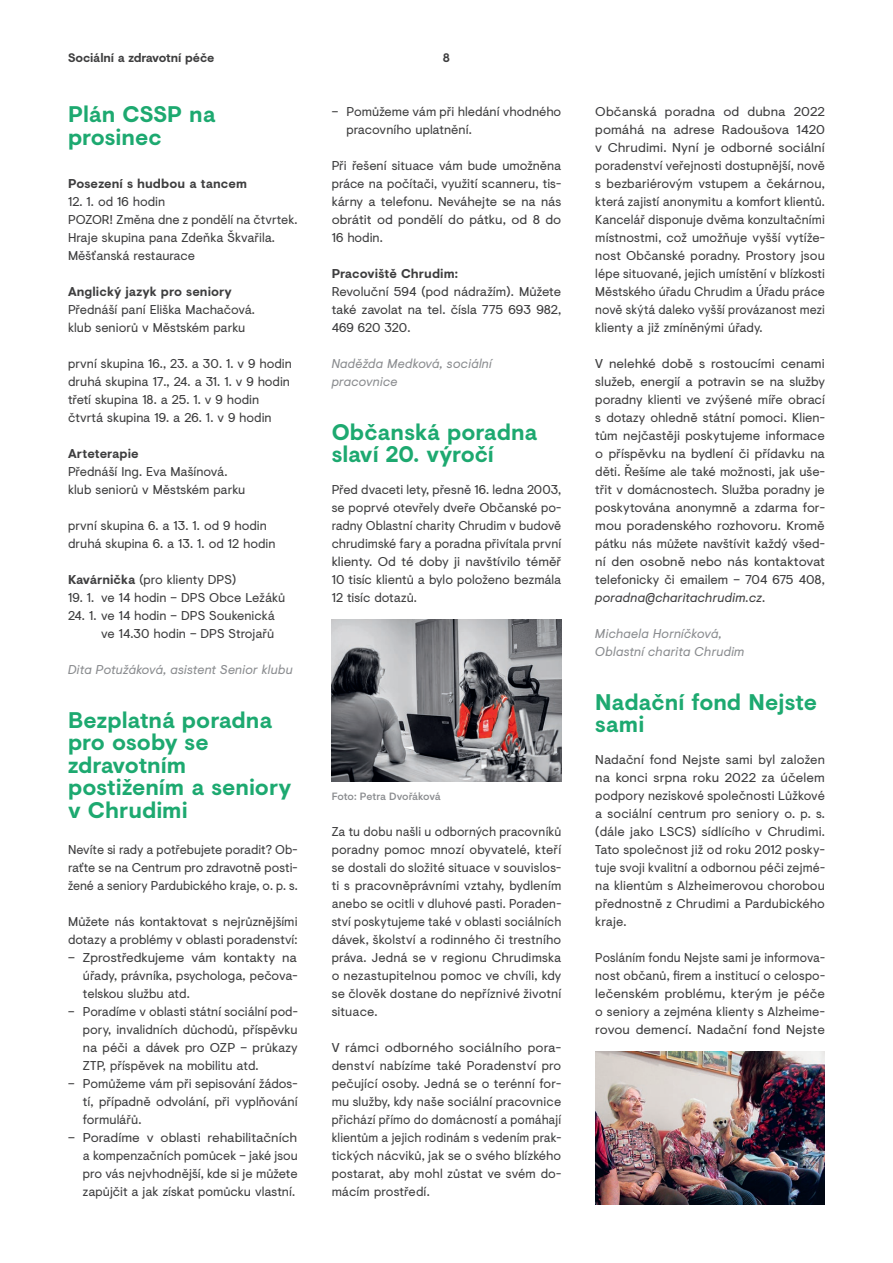
<style>
.page{position:relative;width:893px;height:1263px;background:#fff}
.page>*{position:absolute;margin:0;border:0;box-sizing:border-box;transform-origin:0 0}
.t1{font:700 22.5px/22.5px "Visuelt";color:#1da970}
.t2{font:12.75px/18px "Visuelt";color:#3e3e3f}
.t3{font:12.75px/18px "Visuelt";color:#3e3e3f;text-align:justify;scale:1.05 1}
.t4{font:12.75px/18px "Visuelt";color:#3e3e3f;text-align:justify;scale:.96 1}
.t5{font:12.75px/18px "Visuelt";color:#3e3e3f;text-align:justify;scale:.95 1}
.t6{font:italic 12.75px/18px "Visuelt";letter-spacing:.005em;color:#8b8d90}
.t7{font:700 12.75px "Visuelt";letter-spacing:.005em;color:#3e3e3f}
.t8{font:700 12.3px "Visuelt";letter-spacing:-.01em;color:#3e3e3f}
.t9{font:500 10.5px "Visuelt";letter-spacing:-.015em;color:#8b8d90}
.s1{font-weight:700}
.s2{font-style:italic}
</style>
<div class="page">
<img style="left:332px;top:620px;width:229px;height:162px">
<img style="left:595px;top:1052px;width:230px;height:153px">
<p class="t8" style="left:68px;top:49px;width:148px">Sociální a zdravotní péče</p>
<p class="t8" style="left:443px;top:49px;width:9px">8</p>
<h1 class="t1" style="left:68px;top:103px;width:149px">Plán CSSP na prosinec</h1>
<p class="t7" style="left:68px;top:174px;width:180px">Posezení s hudbou a tancem</p>
<p class="t2" style="left:68px;top:192px;width:231px">12. 1. od 16 hodin<br>POZOR! Změna dne z pondělí na čtvrtek.<br>Hraje skupina pana Zdeňka Škvařila.<br>Měšťanská restaurace</p>
<p class="t7" style="left:68px;top:282px;width:165px">Anglický jazyk pro seniory</p>
<p class="t2" style="left:68px;top:300px;width:188px">Přednáší paní Eliška Machačová. klub seniorů v Městském parku</p>
<p class="t2" style="left:68px;top:354px;width:225px">první skupina 16., 23. a 30. 1. v 9 hodin druhá skupina 17., 24. a 31. 1. v 9 hodin třetí skupina 18. a 25. 1. v 9 hodin čtvrtá skupina 19. a 26. 1. v 9 hodin</p>
<p class="t7" style="left:68px;top:444px;width:72px">Arteterapie</p>
<p class="t2" style="left:68px;top:462px;width:179px">Přednáší Ing. Eva Mašínová. klub seniorů v Městském parku</p>
<p class="t2" style="left:68px;top:516px;width:209px">první skupina 6. a 13. 1. od 9 hodin druhá skupina 6. a 13. 1. od 12 hodin</p>
<p class="t2" style="left:68px;top:570px;width:170px"><span class="s1">Kavárnička</span> (pro klienty DPS)</p>
<p class="t2" style="left:68px;top:588px;width:219px">19. 1. ve 14 hodin – DPS Obce Ležáků</p>
<p class="t2" style="left:68px;top:606px;width:208px;text-align:right">24. 1. ve 14 hodin – DPS Soukenická ve 14.30 hodin – DPS Strojařů</p>
<p class="t6" style="left:68px;top:660px;width:226px">Dita Potužáková, asistent Senior klubu</p>
<h1 class="t1" style="left:68px;top:708px;width:225px">Bezplatná poradna pro osoby se zdravotním postižením a seniory v Chrudimi</h1>
<p class="t2" style="left:68px;top:840px;width:231px;text-align:justify">Nevíte si rady a potřebujete poradit? Ob&shy;raťte se na Centrum pro zdravotně posti&shy;žené a seniory Pardubického kraje, o. p. s.</p>
<p class="t2" style="left:68px;top:912px;width:231px">Můžete nás kontaktovat s nejrůznějšími dotazy a problémy v oblasti poradenství:</p>
<p class="t3" style="left:83px;top:948px;width:206px;text-indent:-15px">– Zprostředkujeme vám kontakty na úřady, právníka, psychologa, pečova&shy;telskou službu atd.</p>
<p class="t2" style="left:83px;top:1002px;width:216px;text-align:justify;text-indent:-15px">– Poradíme v oblasti státní sociální pod&shy;pory, invalidních důchodů, příspěvku na péči a dávek pro OZP – průkazy ZTP, příspěvek na mobilitu atd.</p>
<p class="t2" style="left:83px;top:1074px;width:216px;text-align:justify;text-indent:-15px">– Pomůžeme vám při sepisování žádos&shy;tí, případně odvolání, při vyplňování formulářů.</p>
<p class="t3" style="left:83px;top:1128px;width:206px;text-indent:-15px">– Poradíme v oblasti rehabilitačních a kompenzačních pomůcek – jaké jsou pro vás nejvhodnější, kde si je můžete zapůjčit a jak získat pomůcku vlastní.</p>
<p class="t2" style="left:347px;top:102px;width:216px;text-indent:-15px">– Pomůžeme vám při hledání vhodného pracovního uplatnění.</p>
<p class="t2" style="left:332px;top:156px;width:231px;text-align:justify">Při řešení situace vám bude umožněna práce na počítači, využití scanneru, tis&shy;kárny a telefonu. Neváhejte se na nás obrátit od pondělí do pátku, od 8 do 16 hodin.</p>
<p class="t7" style="left:332px;top:264px;width:128px">Pracoviště Chrudim:</p>
<p class="t2" style="left:332px;top:282px;width:231px;text-align:justify">Revoluční 594 (pod nádražím). Můžete také zavolat na tel. čísla 775 693 982, 469 620 320.</p>
<p class="t6" style="left:332px;top:354px;width:162px">Naděžda Medková, sociální pracovnice</p>
<h1 class="t1" style="left:332px;top:420px;width:207px">Občanská poradna slaví 20. výročí</h1>
<p class="t2" style="left:332px;top:480px;width:231px;text-align:justify">Před dvaceti lety, přesně 16. ledna 2003, se poprvé otevřely dveře Občanské po&shy;radny Oblastní charity Chrudim v budově chrudimské fary a poradna přivítala první klienty. Od té doby ji navštívilo téměř 10 tisíc klientů a bylo položeno bezmála 12 tisíc dotazů.</p>
<p class="t9" style="left:332px;top:788px;width:110px">Foto: Petra Dvořáková</p>
<p class="t4" style="left:332px;top:822px;width:241px">Za tu dobu našli u odborných pracovníků poradny pomoc mnozí obyvatelé, kteří se dostali do složité situace v souvislos&shy;ti s pracovněprávními vztahy, bydlením anebo se ocitli v dluhové pasti. Poraden&shy;ství poskytujeme také v oblasti sociálních dávek, školství a rodinného či trestního práva. Jedná se v regionu Chrudimska o nezastupitelnou pomoc ve chvíli, kdy se člověk dostane do nepříznivé životní situace.</p>
<p class="t3" style="left:332px;top:1038px;width:220px">V rámci odborného sociálního pora&shy;denství nabízíme také Poradenství pro pečující osoby. Jedná se o terénní for&shy;mu služby, kdy naše sociální pracovnice přichází přímo do domácností a pomáhají klientům a jejich rodinám s vedením prak&shy;tických nácviků, jak se o svého blízkého postarat, aby mohl zůstat ve svém do&shy;mácím prostředí.</p>
<p class="t3" style="left:595px;top:102px;width:220px">Občanská poradna od dubna 2022 pomáhá na adrese Radoušova 1420 v Chrudimi. Nyní je odborné sociální poradenství veřejnosti dostupnější, nově s bezbariérovým vstupem a čekárnou, která zajistí anonymitu a komfort klientů.<br>Kancelář disponuje dvěma konzultačními místnostmi, což umožňuje vyšší vytíže&shy;nost Občanské poradny. Prostory jsou lépe situované, jejich umístění v blízkosti Městského úřadu Chrudim a Úřadu práce nově skýtá daleko vyšší provázanost mezi klienty a již zmíněnými úřady.</p>
<p class="t3" style="left:595px;top:354px;width:220px">V nelehké době s rostoucími cenami služeb, energií a potravin se na služby poradny klienti ve zvýšené míře obrací s dotazy ohledně státní pomoci. Klien&shy;tům nejčastěji poskytujeme informace o příspěvku na bydlení či přídavku na děti. Řešíme ale také možnosti, jak uše&shy;třit v domácnostech. Služba poradny je poskytována anonymně a zdarma for&shy;mou poradenského rozhovoru. Kromě pátku nás můžete navštívit každý všed&shy;ní den osobně nebo nás kontaktovat telefonicky či emailem – 704 675 408, <span class="s2">poradna@charitachrudim.cz</span>.</p>
<p class="t6" style="left:595px;top:624px;width:151px">Michaela Horníčková,<br>Oblastní charita Chrudim</p>
<h1 class="t1" style="left:595px;top:690px;width:223px">Nadační fond Nejste sami</h1>
<p class="t2" style="left:595px;top:750px;width:231px;text-align:justify">Nadační fond Nejste sami byl založen na konci srpna roku 2022 za účelem podpory neziskové společnosti Lůžkové a sociální centrum pro seniory o. p. s. (dále jako LSCS) sídlícího v Chrudimi.<br>Tato společnost již od roku 2012 posky&shy;tuje svoji kvalitní a odbornou péči zejmé&shy;na klientům s Alzheimerovou chorobou přednostně z Chrudimi a Pardubického kraje.</p>
<p class="t5" style="left:595px;top:948px;width:243px">Posláním fondu Nejste sami je informova&shy;nost občanů, firem a institucí o celospo&shy;lečenském problému, kterým je péče o seniory a zejména klienty s Alzheime&shy;rovou demencí. Nadační fond Nejste</p>
</div>
